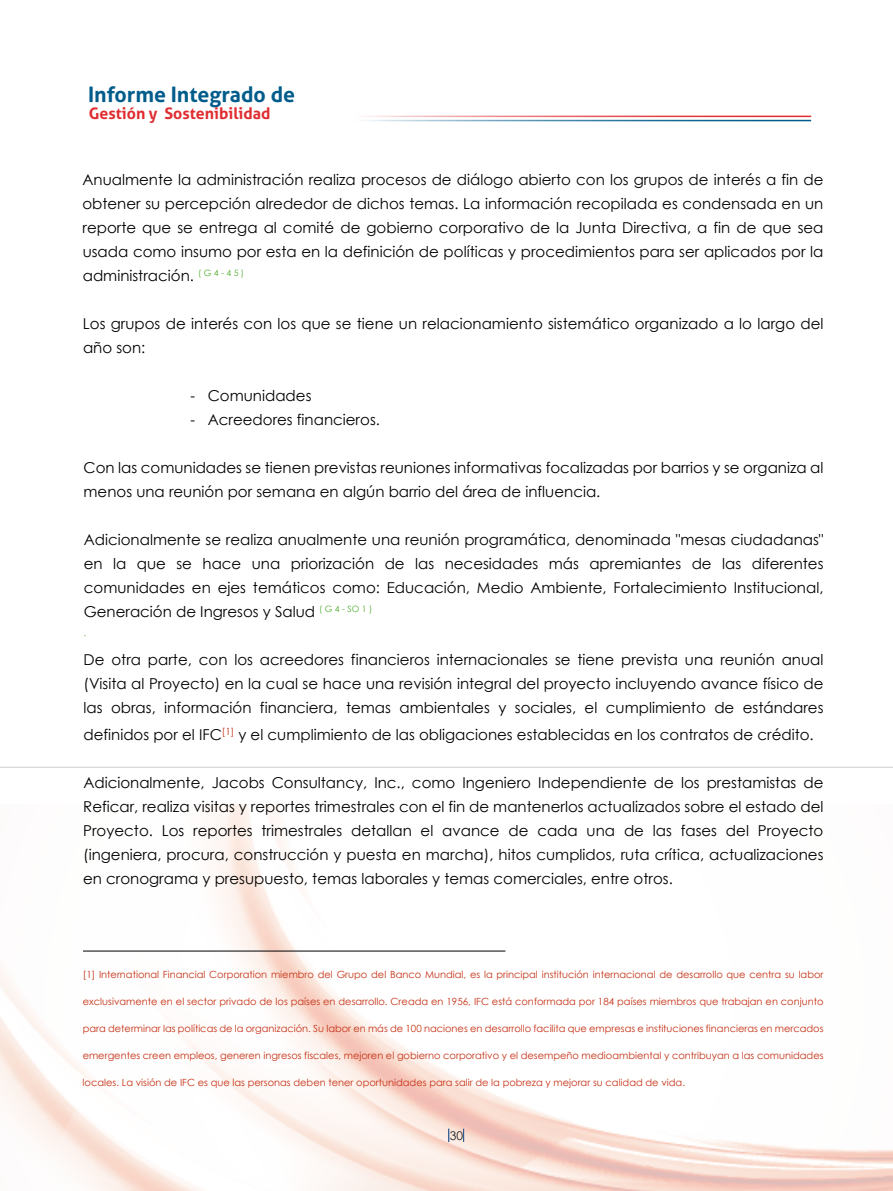
<style>
.page{position:relative;width:893px;height:1191px;background:#fff}
.page>*{position:absolute;margin:0;border:0;box-sizing:border-box;transform-origin:0 0}
.t1{font:700 21.3px "Aller";color:#005c8b}
.t2{font:700 15.9px "Aller";color:#e02c30}
.t3{font:15px/24px "Century Gothic";color:#000;text-align:justify}
.t4{font:12px "Century Gothic";color:#1d1d1b}
.t5{font:9.9px "Century Gothic";color:#c63014}
.t6{font:8.7px "Century Gothic";color:#53ae32}
.s1{font-family:"Myriad Pro"}
</style>
<div class="page">
<img style="left:0;top:767px;width:893px;height:423px">
<hr style="left:83px;top:950px;width:422px;height:1px;background:#000">
<svg style="left:448px;top:1128px;width:1px;height:14px"></svg>
<svg style="left:463px;top:1128px;width:1px;height:14px"></svg>
<svg style="left:364px;top:115px;width:446px;height:7px"></svg>
<p class="t1" style="left:88px;top:81px;width:209px">Informe Integrado de</p>
<p class="t2" style="left:89px;top:103px;width:183px">Gestión y Sostenibilidad</p>
<p class="t3" style="left:82px;top:167px;width:743px">Anualmente la administración realiza procesos de diálogo abierto con los grupos de interés a fin de obtener su percepción alrededor de dichos temas. La información recopilada es condensada en un reporte que se entrega al comité de gobierno corporativo de la Junta Directiva, a fin de que sea usada como insumo por esta en la definición de políticas y procedimientos para ser aplicados por la administración. <sup>(</sup> <sup>G</sup> <sup>4</sup> <sup>-</sup> <sup>4</sup> <sup>5</sup> <sup>)</sup></p>
<p class="t3" style="left:83px;top:311px;width:742px">Los grupos de interés con los que se tiene un relacionamiento sistemático organizado a lo largo del año son:</p>
<p class="t3" style="left:190px;top:383px;width:123px"><span class="s1">-</span> Comunidades</p>
<p class="t3" style="left:190px;top:407px;width:191px"><span class="s1">-</span> Acreedores financieros.</p>
<p class="t3" style="left:83px;top:455px;width:741px">Con las comunidades se tienen previstas reuniones informativas focalizadas por barrios y se organiza al menos una reunión por semana en algún barrio del área de influencia.</p>
<p class="t3" style="left:84px;top:527px;width:741px">Adicionalmente se realiza anualmente una reunión programática, denominada "mesas ciudadanas" en la que se hace una priorización de las necesidades más apremiantes de las diferentes comunidades en ejes temáticos como: Educación, Medio Ambiente, Fortalecimiento Institucional, Generación de Ingresos y Salud <sup>(</sup> <sup>G</sup> <sup>4</sup> <sup>-</sup> <sup>SO</sup> <sup>1</sup> <sup>)</sup></p>
<p class="t6" style="left:84px;top:627px;width:4px">.</p>
<p class="t3" style="left:84px;top:647px;width:741px">De otra parte, con los acreedores financieros internacionales se tiene prevista una reunión anual (Visita al Proyecto) en la cual se hace una revisión integral del proyecto incluyendo avance físico de las obras, información financiera, temas ambientales y sociales, el cumplimiento de estándares</p>
<p class="t3" style="left:83px;top:722px;width:732px">definidos por el IFC<sup>[1]</sup> y el cumplimiento de las obligaciones establecidas en los contratos de crédito.</p>
<p class="t3" style="left:83px;top:770px;width:742px">Adicionalmente, Jacobs Consultancy, Inc., como Ingeniero Independiente de los prestamistas de Reficar, realiza visitas y reportes trimestrales con el fin de mantenerlos actualizados sobre el estado del Proyecto. Los reportes trimestrales detallan el avance de cada una de las fases del Proyecto (ingeniera, procura, construcción y puesta en marcha), hitos cumplidos, ruta crítica, actualizaciones en cronograma y presupuesto, temas laborales y temas comerciales, entre otros.</p>
<p class="t5" style="left:83px;top:967px;width:742px">[1] International Financial Corporation miembro del Grupo del Banco Mundial, es la principal institución internacional de desarrollo que centra su labor</p>
<p class="t5" style="left:83px;top:994px;width:742px">exclusivamente en el sector privado de los países en desarrollo. Creada en 1956, IFC está conformada por 184 países miembros que trabajan en conjunto</p>
<p class="t5" style="left:83px;top:1021px;width:742px">para determinar las políticas de la organización. Su labor en más de 100 naciones en desarrollo facilita que empresas e instituciones financieras en mercados</p>
<p class="t5" style="left:83px;top:1048px;width:742px">emergentes creen empleos, generen ingresos fiscales, mejoren el gobierno corporativo y el desempeño medioambiental y contribuyan a las comunidades</p>
<p class="t5" style="left:83px;top:1075px;width:604px">locales. La visión de IFC es que las personas deben tener oportunidades para salir de la pobreza y mejorar su calidad de vida.</p>
<p class="t4" style="left:450px;top:1127px;width:15px">30</p>
</div>
